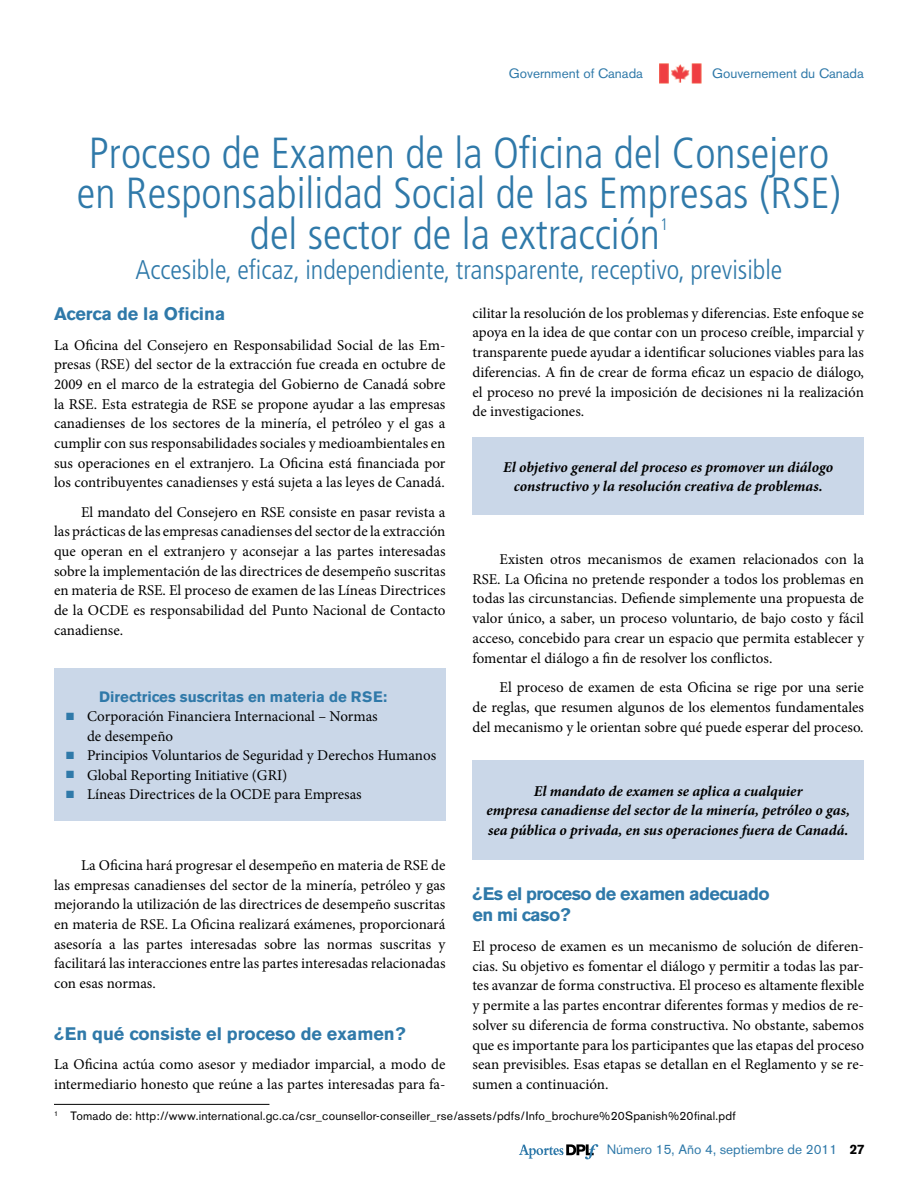
<style>
.page{position:relative;width:918px;height:1188px;background:#fff}
.page>*{position:absolute;margin:0;border:0;box-sizing:border-box;transform-origin:0 0}
.t1{font:300 condensed 43.5px/40.5px "Frutiger";color:#2f79a9;text-align:center}
.t2{font:300 condensed 27px "Frutiger";color:#2f79a9}
.t3{font:700 18px "Akzidenz Grotesk BE";color:#2f79a9}
.t4{font:700 18px/21.3px "Akzidenz Grotesk BE";letter-spacing:-.03em;color:#2f79a9}
.t5{font:300 condensed 16.65px "Frutiger";color:#2f79a9}
.t6{font:15px/19.6px "Minion Pro";color:#000;text-align:justify}
.t7{font:italic 700 15px/19.5px "Minion Pro";color:#000;text-align:center}
.t8{font:700 15px "Akzidenz Grotesk BE";color:#2f79a9}
.t9{font:13.5px "Akzidenz Grotesk BE";color:#2f79a9}
.t10{font:12px "Akzidenz Grotesk BE";letter-spacing:.015em;color:#000}
.s1{color:#2f79a9}
.s2{font-weight:700;color:#000}
</style>
<div class="page">
<svg style="left:519px;top:1144px;width:79px;height:15px"></svg>
<div style="left:54px;top:668px;width:392px;height:153px;background:#cad7e8"></div>
<div style="left:472px;top:437px;width:392px;height:78px;background:#cad7e8"></div>
<div style="left:472px;top:760px;width:392px;height:99px;background:#cad7e8"></div>
<img style="left:660px;top:63px;width:41px;height:21px">
<hr style="left:54px;top:1104px;width:215px;height:1px;background:#000">
<p class="t9" style="left:509px;top:65px;width:136px">Government of Canada</p>
<p class="t9" style="left:712px;top:65px;width:153px">Gouvernement du Canada</p>
<h1 class="t1" style="left:77px;top:133px;width:766px">Proceso de Examen de la Oficina del Consejero en Responsabilidad Social de las Empresas (RSE) del sector de la extracción</h1>
<p class="t5" style="left:660px;top:215px;width:9px">1</p>
<h2 class="t2" style="left:135px;top:255px;width:649px">Accesible, eficaz, independiente, transparente, receptivo, previsible</h2>
<p class="t3" style="left:54px;top:304px;width:173px">Acerca de la Oficina</p>
<p class="t6" style="left:54px;top:335px;width:393px">La Oficina del Consejero en Responsabilidad Social de las Em&shy;presas (RSE) del sector de la extracción fue creada en octubre de 2009 en el marco de la estrategia del Gobierno de Canadá sobre la RSE. Esta estrategia de RSE se propone ayudar a las empresas canadienses de los sectores de la minería, el petróleo y el gas a cumplir con sus responsabilidades sociales y medioambientales en sus operaciones en el extranjero. La Oficina está financiada por los contribuyentes canadienses y está sujeta a las leyes de Canadá.</p>
<p class="t6" style="left:54px;top:502px;width:393px;text-indent:27px">El mandato del Consejero en RSE consiste en pasar revista a las prácticas de las empresas canadienses del sector de la extracción que operan en el extranjero y aconsejar a las partes interesadas sobre la implementación de las directrices de desempeño suscritas en materia de RSE. El proceso de examen de las Líneas Directrices de la OCDE es responsabilidad del Punto Nacional de Contacto canadiense.</p>
<p class="t8" style="left:99px;top:688px;width:289px">Directrices suscritas en materia de RSE:</p>
<p class="t6" style="left:87px;top:707px;width:292px;text-indent:-21px"><span class="s1">■</span> Corporación Financiera Internacional – Normas de desempeño</p>
<p class="t6" style="left:66px;top:746px;width:372px"><span class="s1">■</span> Principios Voluntarios de Seguridad y Derechos Humanos</p>
<p class="t6" style="left:66px;top:765px;width:223px"><span class="s1">■</span> Global Reporting Initiative (GRI)</p>
<p class="t6" style="left:66px;top:785px;width:297px"><span class="s1">■</span> Líneas Directrices de la OCDE para Empresas</p>
<p class="t6" style="left:54px;top:855px;width:393px;text-indent:27px">La Oficina hará progresar el desempeño en materia de RSE de las empresas canadienses del sector de la minería, petróleo y gas mejorando la utilización de las directrices de desempeño suscritas en materia de RSE. La Oficina realizará exámenes, proporcionará asesoría a las partes interesadas sobre las normas suscritas y facilitará las interacciones entre las partes interesadas relacionadas con esas normas.</p>
<p class="t3" style="left:54px;top:1023px;width:353px">¿En qué consiste el proceso de examen?</p>
<p class="t6" style="left:54px;top:1055px;width:393px">La Oficina actúa como asesor y mediador imparcial, a modo de intermediario honesto que reúne a las partes interesadas para fa-</p>
<p class="t6" style="left:472px;top:303px;width:393px">cilitar la resolución de los problemas y diferencias. Este enfoque se apoya en la idea de que contar con un proceso creíble, imparcial y transparente puede ayudar a identificar soluciones viables para las diferencias. A fin de crear de forma eficaz un espacio de diálogo, el proceso no prevé la imposición de decisiones ni la realización de investigaciones.</p>
<p class="t7" style="left:503px;top:457px;width:331px">El objetivo general del proceso es promover un diálogo constructivo y la resolución creativa de problemas.</p>
<p class="t6" style="left:473px;top:549px;width:393px;text-indent:27px">Existen otros mecanismos de examen relacionados con la RSE. La Oficina no pretende responder a todos los problemas en todas las circunstancias. Defiende simplemente una propuesta de valor único, a saber, un proceso voluntario, de bajo costo y fácil acceso, concebido para crear un espacio que permita establecer y fomentar el diálogo a fin de resolver los conflictos.</p>
<p class="t6" style="left:473px;top:677px;width:393px;text-indent:27px">El proceso de examen de esta Oficina se rige por una serie de reglas, que resumen algunos de los elementos fundamentales del mecanismo y le orientan sobre qué puede esperar del proceso.</p>
<p class="t7" style="left:487px;top:781px;width:365px">El mandato de examen se aplica a cualquier<br>empresa canadiense del sector de la minería, petróleo o gas, sea pública o privada, en sus operaciones fuera de Canadá.</p>
<p class="t4" style="left:472px;top:883px;width:299px">¿Es el proceso de examen adecuado en mi caso?</p>
<p class="t6" style="left:472px;top:936px;width:393px">El proceso de examen es un mecanismo de solución de diferen&shy;cias. Su objetivo es fomentar el diálogo y permitir a todas las par&shy;tes avanzar de forma constructiva. El proceso es altamente flexible y permite a las partes encontrar diferentes formas y medios de re&shy;solver su diferencia de forma constructiva. No obstante, sabemos que es importante para los participantes que las etapas del proceso sean previsibles. Esas etapas se detallan en el Reglamento y se re&shy;sumen a continuación.</p>
<p class="t10" style="left:54px;top:1108px;width:683px"><sup>1</sup> Tomado de: http://www.international.gc.ca/csr_counsellor-conseiller_rse/assets/pdfs/Info_brochure%20Spanish%20final.pdf</p>
<p class="t9" style="left:607px;top:1142px;width:259px">Número 15, Año 4, septiembre de 2011 <span class="s2">27</span></p>
</div>
